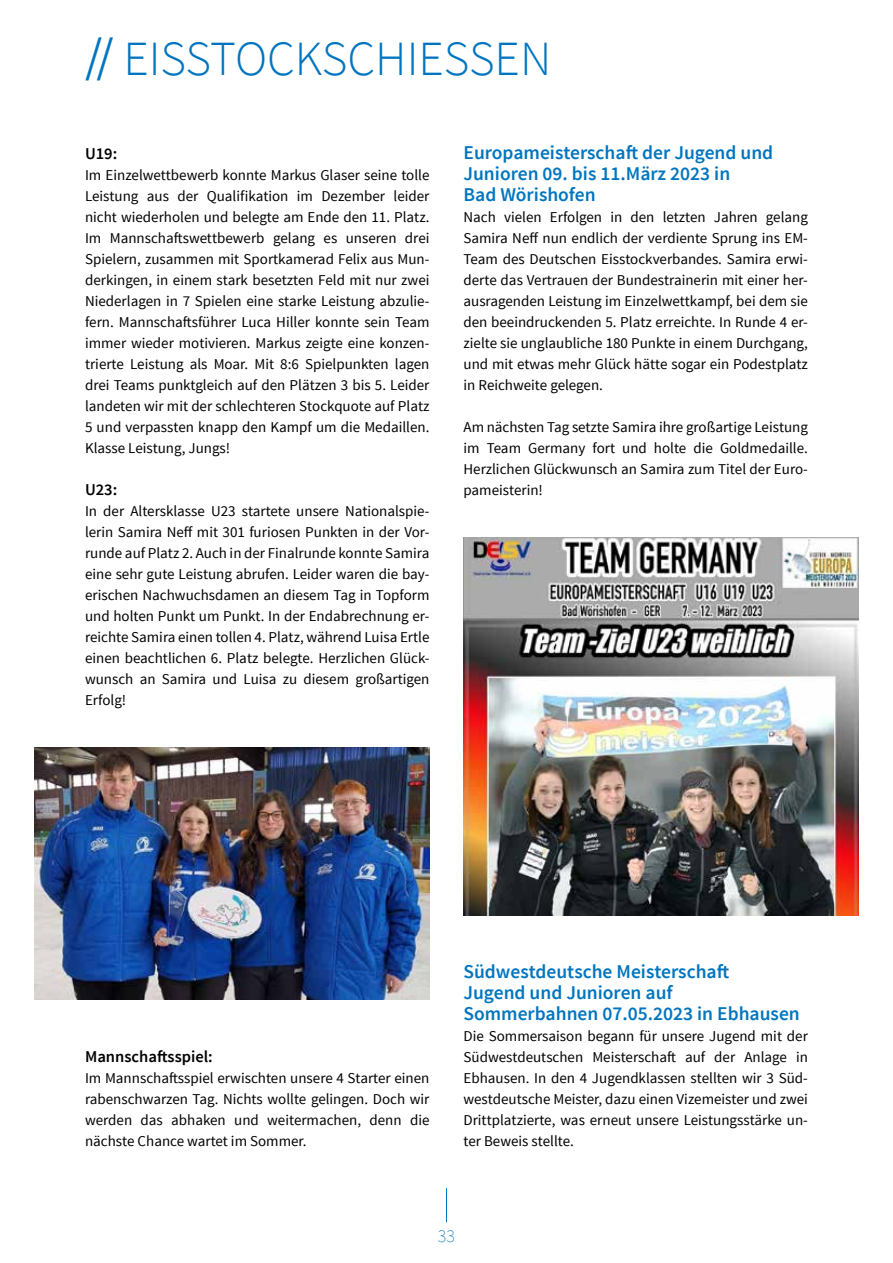
<style>
.page{position:relative;width:893px;height:1263px;background:#fff}
.page>*{position:absolute;margin:0;border:0;box-sizing:border-box;transform-origin:0 0}
.t1{font:300 49.2px "Source Sans Pro";color:#0075bf}
.t2{font:600 19.5px/21px "Source Sans Pro";color:#0075bf}
.t3{font:200 18px "Source Sans Pro";color:#0075bf}
.t4{font:600 16.5px "Source Sans Pro";color:#000}
.t5{font:15px/21px "Source Sans Pro";color:#000;text-align:justify}
.s1{font-weight:400}
</style>
<div class="page">
<hr style="left:446px;top:1188px;width:1px;height:34px;background:#0075bf">
<img style="left:34px;top:747px;width:395px;height:252px">
<img style="left:463px;top:537px;width:396px;height:378px">
<h1 class="t1" style="left:85px;top:29px;width:468px"><span class="s1">//</span> EISSTOCKSCHIESSEN</h1>
<p class="t4" style="left:85px;top:143px;width:34px">U19:</p>
<p class="t5" style="left:85px;top:165px;width:346px">Im Einzelwettbewerb konnte Markus Glaser seine tolle Leistung aus der Qualifikation im Dezember leider nicht wiederholen und belegte am Ende den 11. Platz.<br>Im Mannschaftswettbewerb gelang es unseren drei Spielern, zusammen mit Sportkamerad Felix aus Mun&shy;derkingen, in einem stark besetzten Feld mit nur zwei Niederlagen in 7 Spielen eine starke Leistung abzulie&shy;fern. Mannschaftsführer Luca Hiller konnte sein Team immer wieder motivieren. Markus zeigte eine konzen&shy;trierte Leistung als Moar. Mit 8:6 Spielpunkten lagen drei Teams punktgleich auf den Plätzen 3 bis 5. Leider landeten wir mit der schlechteren Stockquote auf Platz 5 und verpassten knapp den Kampf um die Medaillen.<br>Klasse Leistung, Jungs!</p>
<p class="t4" style="left:85px;top:479px;width:34px">U23:</p>
<p class="t5" style="left:85px;top:501px;width:346px">In der Altersklasse U23 startete unsere Nationalspie&shy;lerin Samira Neff mit 301 furiosen Punkten in der Vor&shy;runde auf Platz 2. Auch in der Finalrunde konnte Samira eine sehr gute Leistung abrufen. Leider waren die bay&shy;erischen Nachwuchsdamen an diesem Tag in Topform und holten Punkt um Punkt. In der Endabrechnung er&shy;reichte Samira einen tollen 4. Platz, während Luisa Ertle einen beachtlichen 6. Platz belegte. Herzlichen Glück&shy;wunsch an Samira und Luisa zu diesem großartigen Erfolg!</p>
<h2 class="t2" style="left:463px;top:143px;width:311px">Europameisterschaft der Jugend und<br>Junioren 09. bis 11.März 2023 in<br>Bad Wörishofen</h2>
<p class="t5" style="left:463px;top:207px;width:346px">Nach vielen Erfolgen in den letzten Jahren gelang Samira Neff nun endlich der verdiente Sprung ins EM-Team des Deutschen Eisstockverbandes. Samira erwi&shy;derte das Vertrauen der Bundestrainerin mit einer her&shy;ausragenden Leistung im Einzelwettkampf, bei dem sie den beeindruckenden 5. Platz erreichte. In Runde 4 er&shy;zielte sie unglaubliche 180 Punkte in einem Durchgang, und mit etwas mehr Glück hätte sogar ein Podestplatz in Reichweite gelegen.</p>
<p class="t5" style="left:463px;top:417px;width:346px">Am nächsten Tag setzte Samira ihre großartige Leistung im Team Germany fort und holte die Goldmedaille.<br>Herzlichen Glückwunsch an Samira zum Titel der Euro&shy;pameisterin!</p>
<p class="t4" style="left:85px;top:1046px;width:129px">Mannschaftsspiel:</p>
<p class="t5" style="left:85px;top:1068px;width:346px">Im Mannschaftsspiel erwischten unsere 4 Starter einen rabenschwarzen Tag. Nichts wollte gelingen. Doch wir werden das abhaken und weitermachen, denn die nächste Chance wartet im Sommer.</p>
<h2 class="t2" style="left:463px;top:962px;width:338px">Südwestdeutsche Meisterschaft<br>Jugend und Junioren auf<br>Sommerbahnen 07.05.2023 in Ebhausen</h2>
<p class="t5" style="left:463px;top:1026px;width:346px">Die Sommersaison begann für unsere Jugend mit der Südwestdeutschen Meisterschaft auf der Anlage in Ebhausen. In den 4 Jugendklassen stellten wir 3 Süd&shy;westdeutsche Meister, dazu einen Vizemeister und zwei Drittplatzierte, was erneut unsere Leistungsstärke un&shy;ter Beweis stellte.</p>
<p class="t3" style="left:438px;top:1225px;width:19px">33</p>
</div>
